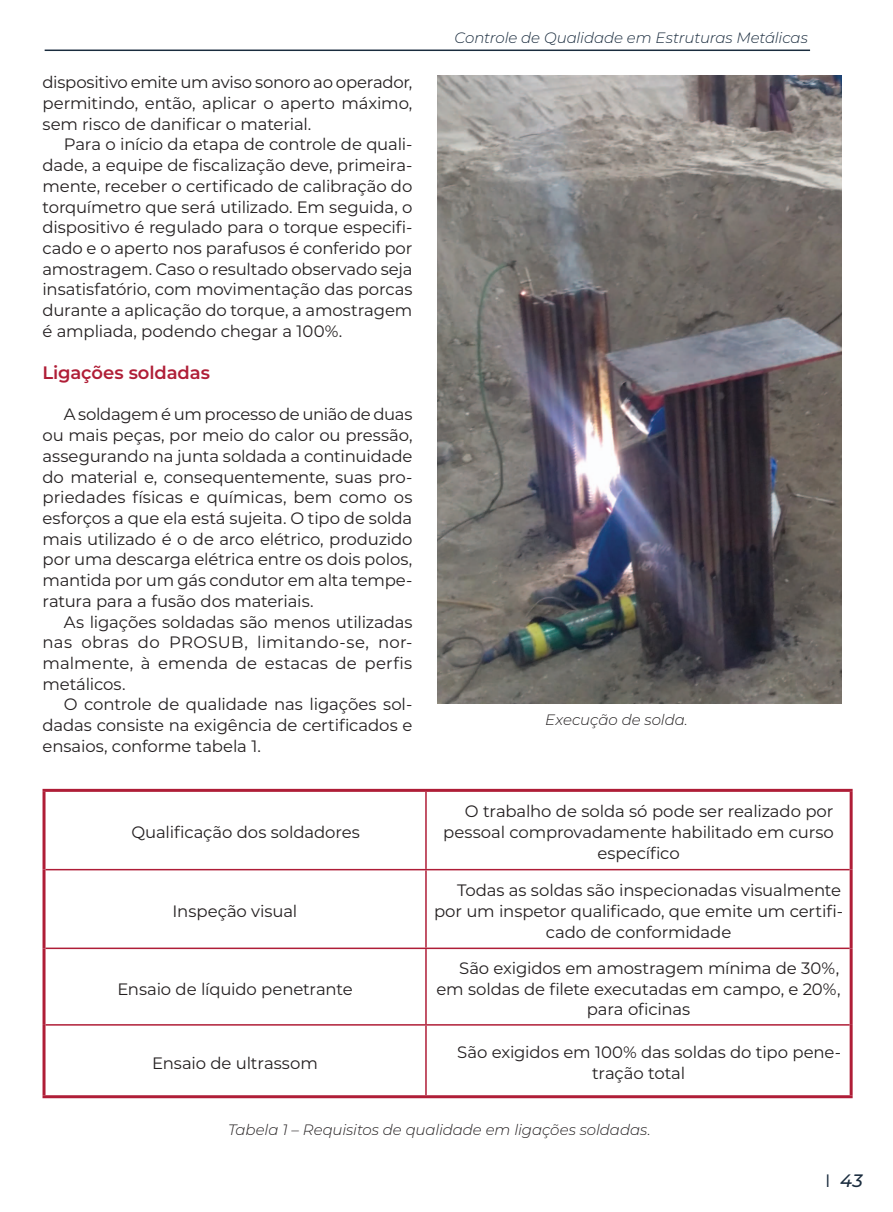
<style>
.page{position:relative;width:893px;height:1212px;background:#fff}
.page>*{position:absolute;margin:0;border:0;box-sizing:border-box;transform-origin:0 0}
.t1{font:600 18px "Montserrat";letter-spacing:-.005em;color:#b01e37}
.t2{font:italic 500 18px "Montserrat";color:#1a2c3e}
.t3{font:16.5px/20.7px "Montserrat";letter-spacing:-.005em;color:#231f20;text-align:justify}
.t4{font:italic 300 15px "Montserrat";letter-spacing:-.005em;color:#231f20}
.t5{font:italic 300 15px "Montserrat";letter-spacing:-.01em;color:#1a2c3e}
.s1{font-weight:400;font-style:normal}
</style>
<div class="page">
<hr style="left:45px;top:50px;width:765px;height:1px;background:#1a2c3e">
<hr style="left:43px;top:1025px;width:3px;height:70px;background:#af1d37">
<hr style="left:43px;top:1095px;width:383px;height:3px;background:#af1d37">
<hr style="left:43px;top:789px;width:383px;height:3px;background:#af1d37">
<hr style="left:43px;top:792px;width:3px;height:78px;background:#af1d37">
<hr style="left:46px;top:869px;width:380px;height:1px;background:#af1d37">
<hr style="left:426px;top:869px;width:424px;height:1px;background:#af1d37">
<hr style="left:43px;top:870px;width:3px;height:78px;background:#af1d37">
<hr style="left:46px;top:947px;width:380px;height:2px;background:#af1d37">
<hr style="left:426px;top:947px;width:424px;height:2px;background:#af1d37">
<hr style="left:46px;top:1024px;width:380px;height:1px;background:#af1d37">
<hr style="left:426px;top:1024px;width:424px;height:1px;background:#af1d37">
<hr style="left:43px;top:948px;width:3px;height:77px;background:#af1d37">
<hr style="left:426px;top:789px;width:427px;height:3px;background:#af1d37">
<hr style="left:850px;top:792px;width:3px;height:78px;background:#af1d37">
<hr style="left:850px;top:870px;width:3px;height:78px;background:#af1d37">
<hr style="left:850px;top:948px;width:3px;height:77px;background:#af1d37">
<hr style="left:850px;top:1025px;width:3px;height:70px;background:#af1d37">
<hr style="left:426px;top:1095px;width:427px;height:3px;background:#af1d37">
<hr style="left:425px;top:792px;width:2px;height:77px;background:#af1d37">
<hr style="left:425px;top:870px;width:2px;height:77px;background:#af1d37">
<hr style="left:425px;top:949px;width:2px;height:75px;background:#af1d37">
<hr style="left:425px;top:1025px;width:2px;height:70px;background:#af1d37">
<img style="left:438px;top:75px;width:404px;height:629px">
<p class="t3" style="left:43px;top:71px;width:371px">dispositivo emite um aviso sonoro ao operador, permitindo, então, aplicar o aperto máximo, sem risco de danificar o material.</p>
<p class="t3" style="left:43px;top:134px;width:371px;text-indent:21px">Para o início da etapa de controle de quali&shy;dade, a equipe de fiscalização deve, primeira&shy;mente, receber o certificado de calibração do torquímetro que será utilizado. Em seguida, o dispositivo é regulado para o torque especifi&shy;cado e o aperto nos parafusos é conferido por amostragem. Caso o resultado observado seja insatisfatório, com movimentação das porcas durante a aplicação do torque, a amostragem é ampliada, podendo chegar a 100%.</p>
<p class="t1" style="left:43px;top:360px;width:169px">Ligações soldadas</p>
<p class="t3" style="left:43px;top:404px;width:371px;text-indent:21px">A soldagem é um processo de união de duas ou mais peças, por meio do calor ou pressão, assegurando na junta soldada a continuidade do material e, consequentemente, suas pro&shy;priedades físicas e químicas, bem como os esforços a que ela está sujeita. O tipo de solda mais utilizado é o de arco elétrico, produzido por uma descarga elétrica entre os dois polos, mantida por um gás condutor em alta tempe&shy;ratura para a fusão dos materiais.</p>
<p class="t3" style="left:43px;top:611px;width:371px;text-indent:21px">As ligações soldadas são menos utilizadas nas obras do PROSUB, limitando-se, nor&shy;malmente, à emenda de estacas de perfis metálicos.</p>
<p class="t3" style="left:43px;top:693px;width:371px;text-indent:21px">O controle de qualidade nas ligações sol&shy;dadas consiste na exigência de certificados e ensaios, conforme tabela 1.</p>
<p class="t3" style="left:131px;top:821px;width:230px">Qualificação dos soldadores</p>
<p class="t3" style="left:173px;top:900px;width:126px">Inspeção visual</p>
<p class="t3" style="left:117px;top:978px;width:237px">Ensaio de líquido penetrante</p>
<p class="t5" style="left:455px;top:27px;width:355px">Controle de Qualidade em Estruturas Metálicas</p>
<p class="t4" style="left:545px;top:709px;width:144px">Execução de solda.</p>
<p class="t3" style="left:465px;top:800px;width:370px">O trabalho de solda só pode ser realizado por</p>
<p class="t3" style="left:443px;top:821px;width:392px">pessoal comprovadamente habilitado em curso</p>
<p class="t3" style="left:597px;top:842px;width:84px">específico</p>
<p class="t3" style="left:457px;top:879px;width:385px">Todas as soldas são inspecionadas visualmente</p>
<p class="t3" style="left:434px;top:900px;width:410px">por um inspetor qualificado, que emite um certifi-</p>
<p class="t3" style="left:546px;top:921px;width:187px">cado de conformidade</p>
<p class="t3" style="left:459px;top:957px;width:382px">São exigidos em amostragem mínima de 30%,</p>
<p class="t3" style="left:436px;top:978px;width:406px">em soldas de filete executadas em campo, e 20%,</p>
<p class="t3" style="left:587px;top:998px;width:105px">para oficinas</p>
<p class="t3" style="left:152px;top:1052px;width:167px">Ensaio de ultrassom</p>
<p class="t3" style="left:592px;top:1042px;width:251px;text-indent:-135px">São exigidos em 100% das soldas do tipo pene&shy;tração total</p>
<p class="t4" style="left:228px;top:1119px;width:424px">Tabela 1 – Requisitos de qualidade em ligações soldadas.</p>
<p class="t2" style="left:825px;top:1168px;width:39px"><span class="s1">I</span> 43</p>
</div>
